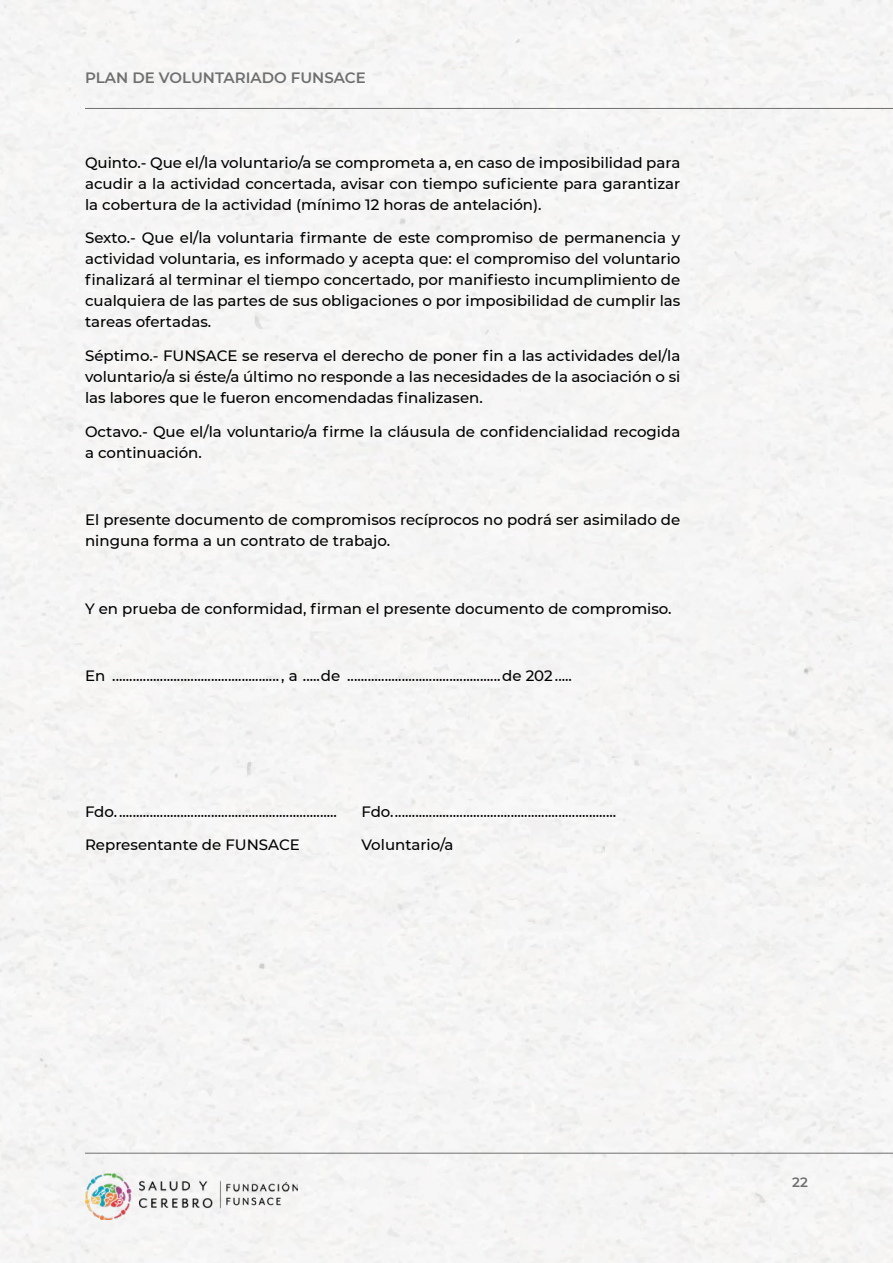
<style>
.page{position:relative;width:893px;height:1263px;background:#f5f5f5}
.page>*{position:absolute;margin:0;border:0;box-sizing:border-box;transform-origin:0 0}
.t1{font:500 15px/21px "Montserrat";color:#000;text-align:justify}
.t2{font:600 15px "Montserrat";color:#706f6f}
.t3{font:600 13.5px "Montserrat";color:#706f6f}
</style>
<div class="page">
<img style="left:85px;top:1174px;width:213px;height:45px">
<hr style="left:85px;top:108px;width:808px;height:1px;background:#706f6f">
<hr style="left:85px;top:1153px;width:808px;height:1px;background:#706f6f">
<p class="t2" style="left:85px;top:67px;width:282px">PLAN DE VOLUNTARIADO FUNSACE</p>
<p class="t1" style="left:85px;top:151px;width:597px">Quinto.- Que el/la voluntario/a se comprometa a, en caso de imposibilidad para acudir a la actividad concertada, avisar con tiempo suficiente para garantizar la cobertura de la actividad (mínimo 12 horas de antelación).</p>
<p class="t1" style="left:85px;top:227px;width:597px">Sexto.- Que el/la voluntaria firmante de este compromiso de permanencia y actividad voluntaria, es informado y acepta que: el compromiso del voluntario finalizará al terminar el tiempo concertado, por manifiesto incumplimiento de cualquiera de las partes de sus obligaciones o por imposibilidad de cumplir las tareas ofertadas.</p>
<p class="t1" style="left:85px;top:345px;width:597px">Séptimo.- FUNSACE se reserva el derecho de poner fin a las actividades del/la voluntario/a si éste/a último no responde a las necesidades de la asociación o si las labores que le fueron encomendadas finalizasen.</p>
<p class="t1" style="left:85px;top:420px;width:597px">Octavo.- Que el/la voluntario/a firme la cláusula de confidencialidad recogida a continuación.</p>
<p class="t1" style="left:85px;top:509px;width:597px">El presente documento de compromisos recíprocos no podrá ser asimilado de ninguna forma a un contrato de trabajo.</p>
<p class="t1" style="left:85px;top:597px;width:588px">Y en prueba de conformidad, firman el presente documento de compromiso.</p>
<p class="t1" style="left:85px;top:665px;width:488px">En ................................................. , a .....de .............................................de 202.....</p>
<p class="t1" style="left:85px;top:800px;width:253px">Fdo. ................................................................</p>
<p class="t1" style="left:361px;top:800px;width:256px">Fdo..................................................................</p>
<p class="t1" style="left:85px;top:834px;width:216px">Representante de FUNSACE</p>
<p class="t1" style="left:361px;top:834px;width:94px">Voluntario/a</p>
<p class="t3" style="left:792px;top:1172px;width:17px">22</p>
</div>
